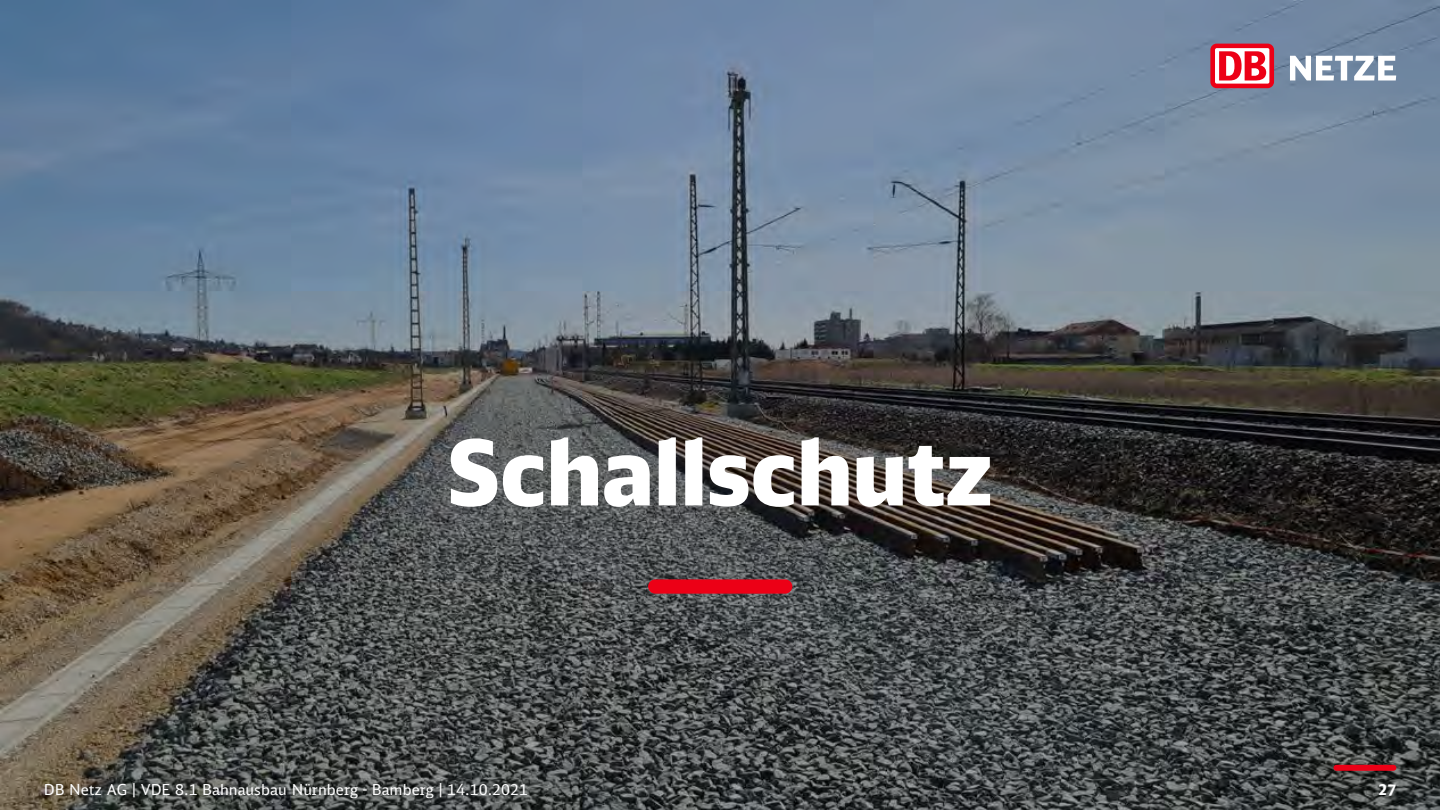
<style>
.page{position:relative;width:1440px;height:810px;background:#fff}
.page>*{position:absolute;margin:0;border:0;box-sizing:border-box;transform-origin:0 0}
.t1{font:900 90px "DB Head";color:#fff}
.t2{font:15px "DB Sans";color:#fff}
.t3{font:700 15px "DB Sans";color:#fff}
</style>
<div class="page">
<div style="left:0;top:0;width:1440px;height:810px;background:#000;opacity:.3"></div>
<div style="left:648px;top:579px;width:144px;height:15px;background:#ec0016;border-radius:7px"></div>
<div style="left:1333px;top:765px;width:63px;height:6px;background:#ec0016;border-radius:3px"></div>
<svg style="left:1290px;top:56px;width:106px;height:25px"></svg>
<div style="left:1210px;top:44px;width:64px;height:44px;background:#ec0016;border-radius:6px"></div>
<div style="left:1215px;top:48px;width:54px;height:36px;background:#fff;border-radius:2px"></div>
<svg style="left:1219px;top:51px;width:47px;height:30px"></svg>
<h1 class="t1" style="left:448px;top:415px;width:545px">Schallschutz</h1>
<p class="t2" style="left:44px;top:780px;width:486px">DB Netz AG | VDE 8.1 Bahnausbau Nürnberg - Bamberg | 14.10.2021</p>
<p class="t3" style="left:1378px;top:780px;width:19px">27</p>
</div>
